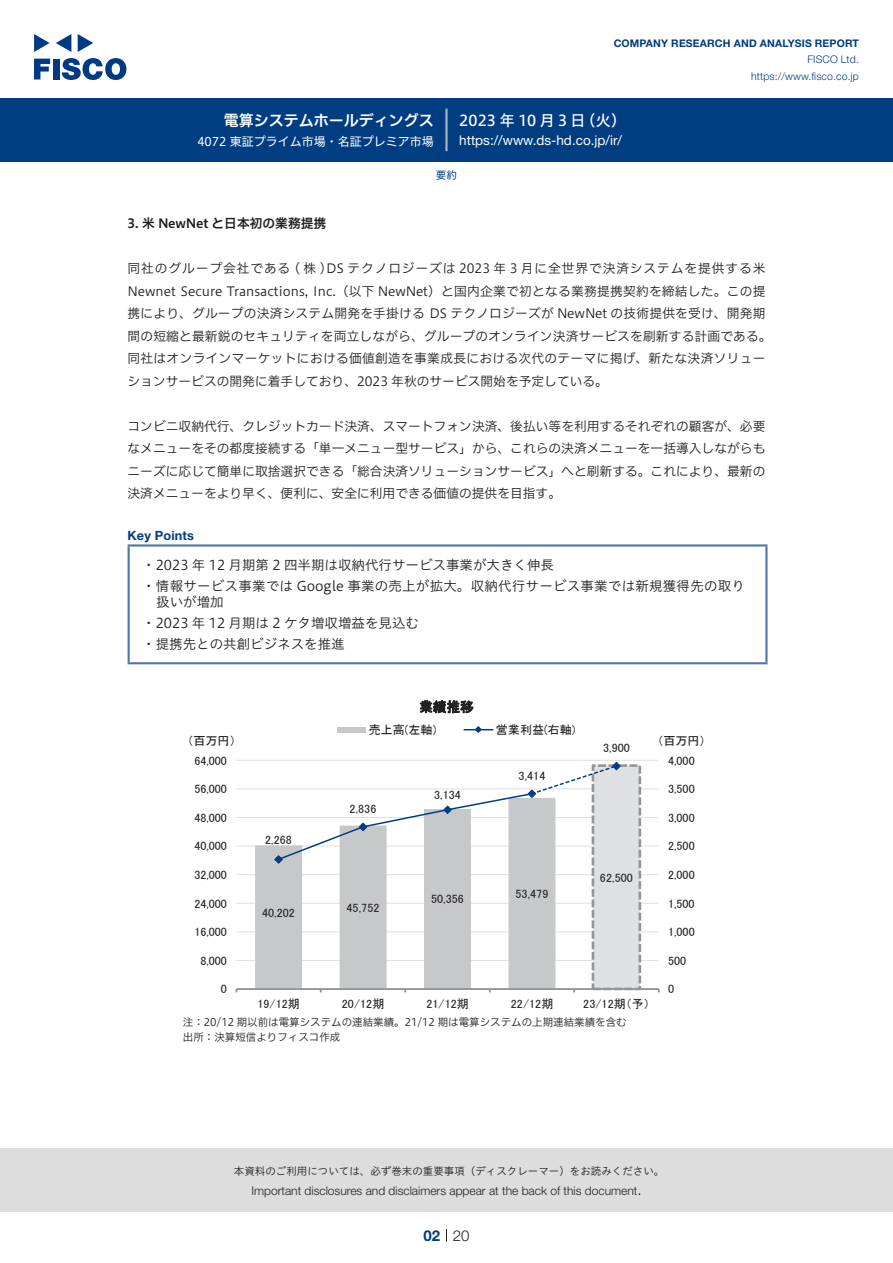
<style>
.page{position:relative;width:893px;height:1263px;background:#fff}
.page>*{position:absolute;margin:0;border:0;box-sizing:border-box;transform-origin:0 0}
.t1{font:15px "Hiragino UD Sans F Std N W6";color:#fff}
.t2{font:15px "Hiragino UD Sans F Std N W5";letter-spacing:.21em;color:#fff}
.t3{font:300 15px "Helvetica Neue LT Std";color:#231f20}
.t4{font:700 15px "Helvetica Neue LT Std";color:#003d81}
.t5{font:13.5px/20.7px "Hiragino UD Sans Std W3";color:#231f20}
.t6{font:13.5px "Helvetica Neue LT Std";color:#fff}
.t7{font:13.5px "MS P Gothic";color:#231f20}
.t8{font:12.75px/22.5px "Hiragino UD Sans F Std N W3";letter-spacing:.01em;color:#231f20}
.t9{font:12.75px "Hiragino UD Sans F Std N W6";color:#231f20}
.t10{font:700 12.75px "Helvetica Neue LT Std";letter-spacing:.015em;color:#003d81}
.t11{font:12.15px "MS P Gothic";letter-spacing:.005em;color:#231f20}
.t12{font:12px "MS P Gothic";letter-spacing:.005em;color:#231f20}
.t13{font:300 12px "Helvetica Neue LT Std";color:#231f20}
.t14{font:12px "Hiragino UD Sans F Std N W4";color:#fff}
.t15{font:10.5px/15px "Hiragino UD Sans F Std N W3";color:#231f20}
.t16{font:10.5px "Hiragino UD Sans Std W3";color:#231f20}
.t17{font:700 10.5px "Helvetica Neue LT Std";letter-spacing:.015em;color:#003d81}
.t18{font:300 10.5px/16.5px "Helvetica Neue LT Std";letter-spacing:.015em;color:#003d81;text-align:right}
.t19{font:10.5px "Hiragino UD Sans F Std N W4";color:#003d81}
</style>
<div class="page">
<div style="left:0;top:1148px;width:893px;height:64px;background:#ddd"></div>
<svg style="left:34px;top:59px;width:16px;height:20px"></svg>
<div style="left:53px;top:59px;width:6px;height:20px;background:#003a83"></div>
<svg style="left:62px;top:58px;width:64px;height:22px"></svg>
<svg style="left:34px;top:34px;width:16px;height:18px"></svg>
<svg style="left:78px;top:34px;width:15px;height:18px"></svg>
<svg style="left:56px;top:34px;width:15px;height:18px"></svg>
<div style="left:0;top:98px;width:893px;height:64px;background:#003d81"></div>
<hr style="left:445px;top:109px;width:3px;height:42px;background:#b5b5b6">
<svg style="left:446px;top:1229px;width:1px;height:13px"></svg>
<hr style="left:128px;top:546px;width:2px;height:116px;background:#4d77a7">
<hr style="left:128px;top:544px;width:639px;height:2px;background:#4d77a7">
<hr style="left:765px;top:546px;width:2px;height:116px;background:#4d77a7">
<hr style="left:128px;top:662px;width:639px;height:2px;background:#4d77a7">
<hr style="left:236px;top:960px;width:423px;height:1px;background:#dfe0e2">
<hr style="left:236px;top:931px;width:423px;height:1px;background:#dfe0e2">
<hr style="left:236px;top:903px;width:423px;height:1px;background:#dfe0e2">
<hr style="left:236px;top:874px;width:423px;height:1px;background:#dfe0e2">
<hr style="left:236px;top:846px;width:423px;height:1px;background:#dfe0e2">
<hr style="left:236px;top:817px;width:423px;height:1px;background:#dfe0e2">
<hr style="left:236px;top:788px;width:423px;height:1px;background:#dfe0e2">
<hr style="left:236px;top:760px;width:423px;height:1px;background:#dfe0e2">
<div style="left:593px;top:765px;width:47px;height:224px;background:#dfe0e2"></div>
<div style="left:592px;top:764px;width:49px;height:226px;border:3px dashed #939598"></div>
<svg style="left:255px;top:845px;width:300px;height:143px;fill:#c7c8ca"></svg>
<hr style="left:236px;top:988px;width:423px;height:2px;background:#939598">
<svg style="left:274px;top:762px;width:347px;height:102px"></svg>
<div style="left:337px;top:727px;width:29px;height:5px;background:#c7c8ca"></div>
<svg style="left:464px;top:726px;width:29px;height:7px"></svg>
<p class="t1" style="left:224px;top:109px;width:212px">電算システムホールディングス</p>
<p class="t14" style="left:197px;top:132px;width:238px">4072 東証プライム市場・名証プレミア市場</p>
<p class="t17" style="left:614px;top:37px;width:247px">COMPANY RESEARCH AND ANALYSIS REPORT</p>
<p class="t18" style="left:751px;top:51px;width:109px">FISCO Ltd. https://www.fisco.co j p.</p>
<p class="t2" style="left:581px;top:109px;width:47px">（火(</p>
<p class="t2" style="left:459px;top:109px;width:128px">2023年10月3日</p>
<p class="t6" style="left:459px;top:132px;width:164px">https: / / w w w . d s - h d . c o j p. /i r/</p>
<p class="t19" style="left:436px;top:167px;width:22px">要約</p>
<p class="t9" style="left:128px;top:214px;width:200px">3. 米 NewNet と日本初の業務提携</p>
<p class="t8" style="left:128px;top:256px;width:646px">同社のグループ会社である ( 株 )DS テクノロジーズは 2023 年 3 月に全世界で決済システムを提供する米Newnet Secure Transactions, Inc （. 以下 NewNet）と国内企業で初となる業務提携契約を締結した。この提携により、グループの決済システム開発を手掛ける DS テクノロジーズが NewNet の技術提供を受け、開発期間の短縮と最新鋭のセキュリティを両立しながら、グループのオンライン決済サービスを刷新する計画である。同社はオンラインマーケットにおける価値創造を事業成長における次代のテーマに掲げ、新たな決済ソリューションサービスの開発に着手しており、2023 年秋のサービス開始を予定している。</p>
<p class="t8" style="left:128px;top:414px;width:639px;text-align:justify">コンビニ収納代行、クレジットカード決済、スマートフォン決済、後払い等を利用するそれぞれの顧客が、必要なメニューをその都度接続する「単一メニュー型サービス」から、これらの決済メニューを一括導入しながらもニーズに応じて簡単に取捨選択できる「総合決済ソリューションサービス」へと刷新する。これにより、最新の決済メニューをより早く、便利に、安全に利用できる価値の提供を目指す。</p>
<p class="t10" style="left:128px;top:528px;width:68px">Key Points</p>
<p class="t5" style="left:142px;top:554px;width:604px">・2023 年 12 月期第 2 四半期は収納代行サービス事業が大きく伸長<br>・情報サービス事業では Google 事業の売上が拡大。収納代行サービス事業では新規獲得先の取り</p>
<p class="t5" style="left:142px;top:591px;width:278px;text-indent:14px">扱いが増加<br>・2023 年 12 月期は 2 ケタ増収増益を見込む・提携先との共創ビジネスを推進</p>
<p class="t11" style="left:187px;top:734px;width:50px">（百万円）</p>
<p class="t12" style="left:194px;top:754px;width:34px">64,000</p>
<p class="t12" style="left:194px;top:783px;width:34px">56,000</p>
<p class="t12" style="left:194px;top:811px;width:34px">48,000</p>
<p class="t12" style="left:194px;top:840px;width:34px">40,000</p>
<p class="t12" style="left:194px;top:869px;width:34px">32,000</p>
<p class="t11" style="left:194px;top:897px;width:34px">24,000</p>
<p class="t12" style="left:194px;top:926px;width:34px">16,000</p>
<p class="t12" style="left:200px;top:954px;width:28px">8,000</p>
<p class="t11" style="left:221px;top:983px;width:8px">0</p>
<p class="t12" style="left:265px;top:833px;width:28px">2,268</p>
<p class="t12" style="left:262px;top:906px;width:34px">40,202</p>
<p class="t12" style="left:257px;top:998px;width:44px">19/12期</p>
<p class="t7" style="left:419px;top:700px;width:56px">業績推移</p>
<p class="t12" style="left:369px;top:724px;width:69px">売上高(左軸)</p>
<p class="t12" style="left:350px;top:802px;width:28px">2,836</p>
<p class="t12" style="left:434px;top:788px;width:28px">3,134</p>
<p class="t12" style="left:496px;top:724px;width:81px">営業利益(右軸(</p>
<p class="t11" style="left:519px;top:769px;width:28px">3,414</p>
<p class="t12" style="left:347px;top:901px;width:34px">45,752</p>
<p class="t12" style="left:431px;top:893px;width:34px">50,356</p>
<p class="t12" style="left:515px;top:887px;width:34px">53,479</p>
<p class="t11" style="left:603px;top:741px;width:28px">3,900</p>
<p class="t12" style="left:600px;top:871px;width:34px">62,500</p>
<p class="t12" style="left:342px;top:998px;width:44px">20/12期</p>
<p class="t12" style="left:426px;top:998px;width:44px">21/12期</p>
<p class="t12" style="left:511px;top:998px;width:44px">22/12期</p>
<p class="t12" style="left:583px;top:998px;width:68px">23/12期予（ (</p>
<p class="t15" style="left:183px;top:1014px;width:445px">注：20/12 期以前は電算システムの連結業績。21/12 期は電算システムの上期連結業績を含む出所：決算短信よりフィスコ作成</p>
<p class="t12" style="left:657px;top:734px;width:50px">（百万円(</p>
<p class="t12" style="left:668px;top:754px;width:28px">4,000</p>
<p class="t12" style="left:668px;top:783px;width:28px">3,500</p>
<p class="t12" style="left:668px;top:811px;width:28px">3,000</p>
<p class="t12" style="left:668px;top:840px;width:28px">2,500</p>
<p class="t12" style="left:668px;top:869px;width:28px">2,000</p>
<p class="t11" style="left:668px;top:897px;width:28px">1,500</p>
<p class="t12" style="left:668px;top:926px;width:28px">1,000</p>
<p class="t12" style="left:668px;top:954px;width:20px">500</p>
<p class="t11" style="left:668px;top:983px;width:8px">0</p>
<p class="t16" style="left:234px;top:1163px;width:432px">本資料のご利用については、必ず巻末の重要事項（ディスクレーマー）をお読みください。</p>
<p class="t3" style="left:637px;top:1180px;width:6px">.</p>
<p class="t13" style="left:251px;top:1183px;width:387px">Important disclosures and disclaimers appear at the back of this document</p>
<p class="t4" style="left:423px;top:1226px;width:18px">02</p>
<p class="t3" style="left:453px;top:1226px;width:18px">20</p>
</div>
